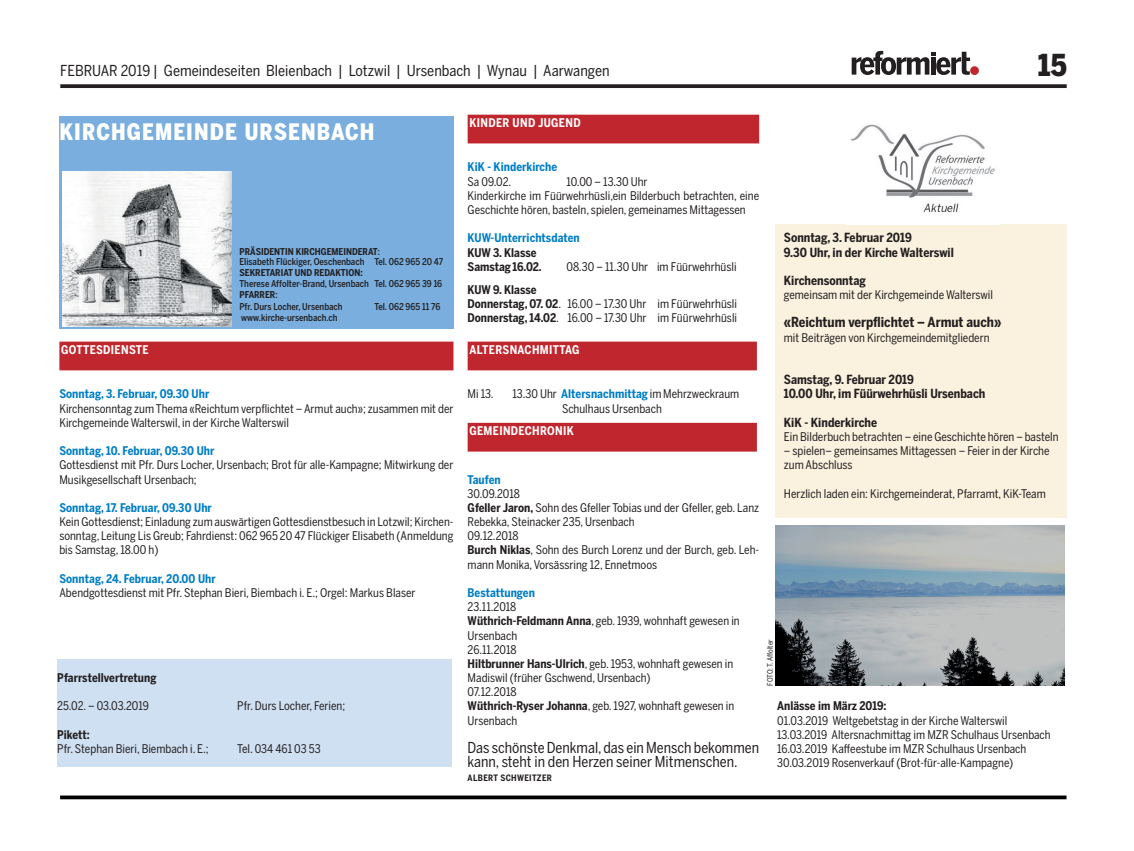
<style>
.page{position:relative;width:1134px;height:851px;background:#fff}
.page>*{position:absolute;margin:0;border:0;box-sizing:border-box;transform-origin:0 0}
.t1{font:900 30px "Benton Sans Cond";color:#231f20}
.t2{font:900 22.5px "Benton Sans Cond";letter-spacing:.05em;color:#fff}
.t3{font:15px/14.1px "Benton Sans Cond";color:#231f20}
.t4{font:700 13.75px "Benton Sans Cond";color:#231f20}
.t5{font:700 12.5px/14.1px "Benton Sans Cond";color:#231f20}
.t6{font:11.88px/14.1px "Benton Sans Cond";color:#231f20}
.t7{font:700 11.88px "Benton Sans Cond";letter-spacing:.005em;color:#007ec5}
.t8{font:700 11.88px/14.1px "Benton Sans Cond";color:#231f20}
.t9{font:700 11.88px "Benton Sans Cond";letter-spacing:.03em;color:#fff}
.t10{font:500 9.38px/11.2px "Benton Sans Cond";color:#231f20}
.t11{font:700 9.38px "Benton Sans Cond";color:#231f20}
.t12{font:700 8.75px "Benton Sans Cond";letter-spacing:.04em;color:#231f20}
.t13{font:7.5px "Benton Sans Cond";letter-spacing:-.01em;color:#231f20}
.s1{font-weight:700}
.s2{font-weight:700;color:#007ec5}
</style>
<div class="page">
<svg style="left:60px;top:84px;width:1007px;height:4px;background:#312d2e"></svg>
<svg style="left:852px;top:51px;width:118px;height:24px"></svg>
<div style="left:970px;top:66px;width:9px;height:9px;background:#c0262d;border-radius:50%"></div>
<div style="left:775px;top:224px;width:292px;height:294px;background:#faf1de"></div>
<div style="left:59px;top:116px;width:394px;height:213px;background:#79aede"></div>
<img style="left:62px;top:171px;width:170px;height:156px">
<svg style="left:60px;top:795px;width:1006px;height:4px;background:#222"></svg>
<div style="left:59px;top:341px;width:394px;height:29px;background:#c0262d"></div>
<hr style="left:466px;top:811px;width:292px;height:1px;background:#c0262d">
<div style="left:468px;top:115px;width:291px;height:28px;background:#c0262d"></div>
<img style="left:851px;top:124px;width:144px;height:89px">
<div style="left:468px;top:341px;width:289px;height:29px;background:#c0262d"></div>
<div style="left:468px;top:423px;width:289px;height:28px;background:#c0262d"></div>
<div style="left:57px;top:659px;width:394px;height:108px;background:#cfe0f2"></div>
<img style="left:775px;top:525px;width:290px;height:160px">
<p class="t3" style="left:60px;top:64px;width:551px">FEBRUAR 2019 | Gemeindeseiten Bleienbach | Lotzwil | Ursenbach | Wynau | Aarwangen</p>
<h1 class="t1" style="left:1038px;top:48px;width:30px">15</h1>
<h2 class="t2" style="left:59px;top:118px;width:316px">KIRCHGEMEINDE URSENBACH</h2>
<p class="t10" style="left:239px;top:246px;width:205px;line-height:10px"><span class="s1">PRÄSIDENTIN KIRCHGEMEINDERAT</span>:<br>Elisabeth Flückiger, Oeschenbach Tel. 062 965 20 47</p>
<p class="t11" style="left:239px;top:267px;width:125px">SEKRETARIAT UND REDAKTION:</p>
<p class="t10" style="left:239px;top:278px;width:204px">Therese Affolter-Brand, Ursenbach Tel. 062 965 39 16<br><span class="s1">PFARRER</span>:<br>Pfr. Durs Locher, Ursenbach</p>
<p class="t10" style="left:374px;top:301px;width:67px">Tel. 062 965 11 76</p>
<p class="t9" style="left:61px;top:342px;width:89px">GOTTESDIENSTE</p>
<p class="t10" style="left:241px;top:312px;width:98px">www.kirche-ursenbach.ch</p>
<p class="t7" style="left:59px;top:387px;width:151px">Sonntag, 3. Februar, 09.30 Uhr</p>
<p class="t6" style="left:59px;top:401px;width:396px">Kirchensonntag zum Thema «Reichtum verpflichtet – Armut auch»; zusammen mit der<br>Kirchgemeinde Walterswil, in der Kirche Walterswil</p>
<p class="t7" style="left:59px;top:444px;width:157px">Sonntag, 10. Februar, 09.30 Uhr</p>
<p class="t6" style="left:59px;top:458px;width:395px">Gottesdienst mit Pfr. Durs Locher, Ursenbach; Brot für alle-Kampagne; Mitwirkung der<br>Musikgesellschaft Ursenbach;</p>
<p class="t7" style="left:59px;top:500px;width:154px">Sonntag, 17. Februar, 09.30 Uhr</p>
<p class="t6" style="left:59px;top:515px;width:396px;text-align:justify">Kein Gottesdienst; Einladung zum auswärtigen Gottesdienstbesuch in Lotzwil; Kirchen&shy;sonntag, Leitung Lis Greub; Fahrdienst: 062 965 20 47 Flückiger Elisabeth (Anmeldung bis Samstag, 18.00 h)</p>
<p class="t7" style="left:59px;top:571px;width:158px">Sonntag, 24. Februar, 20.00 Uhr</p>
<p class="t6" style="left:59px;top:585px;width:358px">Abendgottesdienst mit Pfr. Stephan Bieri, Biembach i. E.; Orgel: Markus Blaser</p>
<p class="t8" style="left:57px;top:670px;width:101px">Pfarrstellvertretung</p>
<p class="t6" style="left:57px;top:699px;width:93px">25.02. – 03.03.2019</p>
<p class="t6" style="left:237px;top:699px;width:109px">Pfr. Durs Locher, Ferien;</p>
<p class="t8" style="left:57px;top:727px;width:34px">Pikett:</p>
<p class="t6" style="left:57px;top:741px;width:153px">Pfr. Stephan Bieri, Biembach i. E.;</p>
<p class="t6" style="left:237px;top:741px;width:85px">Tel. 034 461 03 53</p>
<p class="t9" style="left:469px;top:115px;width:113px">KINDER UND JUGEND</p>
<p class="t7" style="left:468px;top:160px;width:91px">KiK - Kinderkirche</p>
<p class="t6" style="left:468px;top:174px;width:45px">Sa 09.02.</p>
<p class="t6" style="left:468px;top:174px;width:293px;text-indent:99px">10.00 – 13.30 Uhr<br>Kinderkirche im Füürwehrhüsli,ein Bilderbuch betrachten, eine<br>Geschichte hören, basteln, spielen, gemeinames Mittagessen</p>
<p class="t7" style="left:468px;top:231px;width:114px">KUW-Unterrichtsdaten</p>
<p class="t8" style="left:468px;top:245px;width:76px">KUW 3. Klasse<br>Samstag 16.02.</p>
<p class="t6" style="left:566px;top:259px;width:172px">08.30 – 11.30 Uhr im Füürwehrhüsli</p>
<p class="t6" style="left:468px;top:282px;width:271px"><span class="s1">KUW 9. Klasse<br>Donnerstag, 07. 02</span>. 16.00 – 17.30 Uhr im Füürwehrhüsli<br><span class="s1">Donnerstag, 14.02</span>. 16.00 – 17.30 Uhr im Füürwehrhüsli</p>
<p class="t9" style="left:469px;top:342px;width:112px">ALTERSNACHMITTAG</p>
<p class="t6" style="left:468px;top:387px;width:28px">Mi 13.</p>
<p class="t6" style="left:562px;top:387px;width:179px;text-indent:-49px">13.30 Uhr <span class="s2">Altersnachmittag</span> im Mehrzweckraum<br>Schulhaus Ursenbach</p>
<p class="t9" style="left:469px;top:423px;width:106px">GEMEINDECHRONIK</p>
<p class="t7" style="left:468px;top:472px;width:35px">Taufen</p>
<p class="t6" style="left:468px;top:486px;width:293px">30.09.2018<br><span class="s1">Gfeller Jaron,</span> Sohn des Gfeller Tobias und der Gfeller, geb. Lanz Rebekka, Steinacker 235, Ursenbach<br>09.12.2018<br><span class="s1">Burch Niklas</span>, Sohn des Burch Lorenz und der Burch, geb. Leh&shy;mann Monika, Vorsässring 12, Ennetmoos</p>
<p class="t7" style="left:468px;top:585px;width:69px">Bestattungen</p>
<p class="t6" style="left:468px;top:600px;width:274px">23.11.2018<br><span class="s1">Wüthrich-Feldmann Anna</span>, geb. 1939, wohnhaft gewesen in<br>Ursenbach<br>26.11.2018<br><span class="s1">Hiltbrunner Hans-Ulrich</span>, geb. 1953, wohnhaft gewesen in<br>Madiswil (früher Gschwend, Ursenbach)<br>07.12.2018<br><span class="s1">Wüthrich-Ryser Johanna</span>, geb. 1927, wohnhaft gewesen in<br>Ursenbach</p>
<p class="t3" style="left:468px;top:740px;width:293px">Das schönste Denkmal, das ein Mensch bekommen kann, steht in den Herzen seiner Mitmenschen.</p>
<p class="t12" style="left:468px;top:773px;width:86px">ALBERT SCHWEITZER</p>
<p class="t5" style="left:784px;top:231px;width:171px">Sonntag, 3. Februar 2019<br>9.30 Uhr, in der Kirche Walterswil</p>
<p class="t5" style="left:784px;top:273px;width:83px">Kirchensonntag</p>
<p class="t6" style="left:784px;top:288px;width:211px">gemeinsam mit der Kirchgemeinde Walterswil</p>
<p class="t4" style="left:784px;top:314px;width:219px">«Reichtum verpflichtet – Armut auch»</p>
<p class="t6" style="left:784px;top:330px;width:207px">mit Beiträgen von Kirchgemeindemitgliedern</p>
<p class="t5" style="left:784px;top:373px;width:203px">Samstag, 9. Februar 2019<br>10.00 Uhr, im Füürwehrhüsli Ursenbach</p>
<p class="t5" style="left:784px;top:415px;width:95px">KiK - Kinderkirche</p>
<p class="t6" style="left:784px;top:429px;width:276px">Ein Bilderbuch betrachten – eine Geschichte hören – basteln</p>
<p class="t6" style="left:784px;top:444px;width:267px">– spielen– gemeinsames Mittagessen – Feier in der Kirche zum Abschluss</p>
<p class="t6" style="left:784px;top:486px;width:263px">Herzlich laden ein: Kirchgemeinderat, Pfarramt, KiK-Team</p>
<p class="t13" style="left:766px;top:685px;width:48px;rotate:-90deg">FOTO: T. Affolter</p>
<p class="t8" style="left:777px;top:699px;width:111px">Anlässe im März 2019:</p>
<p class="t6" style="left:777px;top:713px;width:275px">01.03.2019 Weltgebetstag in der Kirche Walterswil 13.03.2019 Altersnachmittag im MZR Schulhaus Ursenbach 16.03.2019 Kaffeestube im MZR Schulhaus Ursenbach 30.03.2019 Rosenverkauf (Brot-für-alle-Kampagne)</p>
</div>
